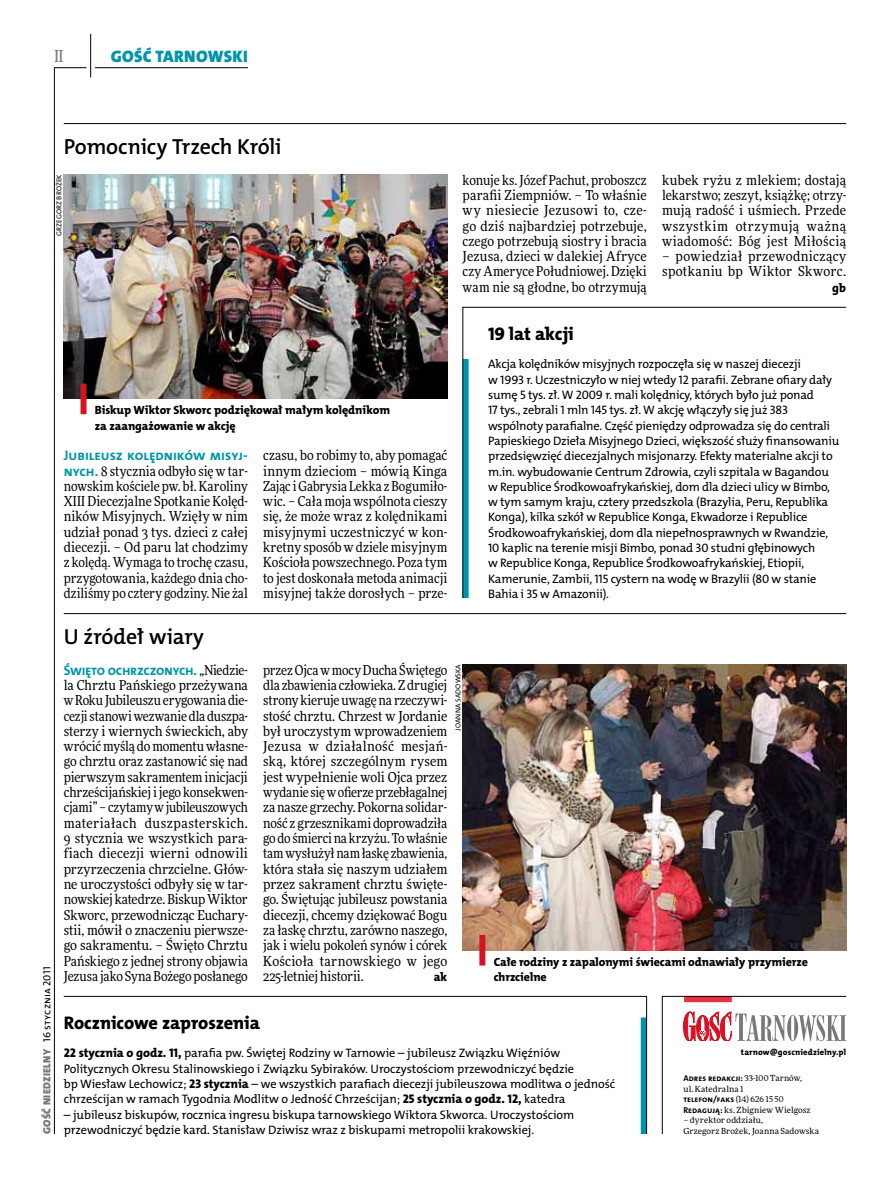
<style>
.page{position:relative;width:893px;height:1191px;background:#fff}
.page>*{position:absolute;margin:0;border:0;box-sizing:border-box;transform-origin:0 0}
.t1{font:21.9px "The Mix HP6 Se Bld";letter-spacing:-.01em;color:#000}
.t2{font:18.3px "The Mix HP8 Ex Bld";letter-spacing:-.005em;color:#000}
.t3{font:16.65px "The Mix HP9 Blk";letter-spacing:.02em;color:#0096aa}
.t4{font:500 16.5px "Freeday Narrow";color:#787779;scale:.9 1}
.t5{font:13.95px "The Mix HP7 Bld";letter-spacing:-.025em;color:#0096aa}
.t6{font:13.95px "The Mix HP7 Bld";letter-spacing:-.005em;color:#0096aa}
.t7{font:13.65px/15.3px "Freeday Narrow News";letter-spacing:.01em;color:#000;text-align:justify}
.t8{font:13.65px/15.3px "Freeday Narrow News";letter-spacing:.03em;color:#000}
.t9{font:12.3px/15.3px "The Mix HP5 Plain";letter-spacing:-.015em;color:#000}
.t10{font:12.3px "The Mix HP8 Ex Bld";color:#000}
.t11{font:12px/15.3px "The Mix HP8 Ex Bld";letter-spacing:-.005em;color:#000}
.t12{font:10.5px "The Mix HP9 Blk";letter-spacing:.025em;color:#787779}
.t13{font:8.55px "The Mix HP7 Bld";letter-spacing:.005em;color:#000}
.t14{font:8.55px "The Mix HP8 Ex Bld";letter-spacing:.015em;color:#000}
.t15{font:8.4px/10.5px "Freeday News";letter-spacing:.01em;color:#000}
.t16{font:7.2px "The Mix HP5 Plain";letter-spacing:.015em;color:#000}
.s1{font-family:"The Mix HP7 Bld";font-size:13.95px;color:#0096aa}
.s2{font-family:"The Mix HP5 Plain";color:#000}
.s3{font-family:"Freeday Narrow News";font-size:13.65px;color:#000}
.s4{font-family:"The Mix HP8 Ex Bld";font-size:12.6px}
.s5{font-family:"Freeday News";font-size:8.4px}
.s6{font-family:"The Mix HP7 Bld";font-size:8.55px}
</style>
<div class="page">
<hr style="left:54px;top:67px;width:1px;height:1067px;background:#000">
<hr style="left:90px;top:34px;width:1px;height:43px;background:#000">
<hr style="left:54px;top:67px;width:32px;height:1px;background:#000">
<hr style="left:95px;top:67px;width:153px;height:1px;background:#000">
<svg style="left:662px;top:996px;width:185px;height:138px"></svg>
<hr style="left:64px;top:123px;width:782px;height:1px;background:#000">
<img style="left:64px;top:174px;width:383px;height:225px">
<div style="left:81px;top:384px;width:6px;height:30px;background:#d3151f"></div>
<svg style="left:462px;top:307px;width:385px;height:291px"></svg>
<hr style="left:64px;top:613px;width:782px;height:1px;background:#000">
<img style="left:463px;top:664px;width:383px;height:286px">
<svg style="left:63px;top:996px;width:584px;height:138px"></svg>
<div style="left:479px;top:935px;width:6px;height:30px;background:#d3151f"></div>
<p class="t4" style="left:54px;top:46px;width:11px">II</p>
<p class="t3" style="left:111px;top:46px;width:138px">GOŚĆ TARNOWSKI</p>
<h1 class="t1" style="left:64px;top:132px;width:219px">Pomocnicy Trzech Króli</h1>
<p class="t16" style="left:55px;top:236px;width:63px;rotate:-90deg">Grzegorz Brożek</p>
<p class="t11" style="left:95px;top:403px;width:297px">Biskup Wiktor Skworc podziękował małym kolędnikom za zaangażowanie w akcję</p>
<p class="t6" style="left:64px;top:446px;width:186px">Jubileusz kolędników misyj-</p>
<p class="t7" style="left:64px;top:463px;width:186px"><span class="s1">nych.</span> 8 stycznia odbyło się w tar&shy;nowskim kościele pw. bł. Karoliny XIII Diecezjalne Spotkanie Kolęd&shy;ników Misyjnych. Wzięły w nim udział ponad 3 tys. dzieci z całej diecezji. – Od paru lat chodzimy z kolędą. Wymaga to trochę czasu, przygotowania, każdego dnia cho&shy;dziliśmy po cztery godziny. Nie żal</p>
<p class="t7" style="left:263px;top:447px;width:186px">czasu, bo robimy to, aby pomagać innym dzieciom – mówią Kinga Zając i Gabrysia Lekka z Bogumiło&shy;wic. – Cała moja wspólnota cieszy się, że może wraz z kolędnikami misyjnymi uczestniczyć w kon&shy;kretny sposób w dziele misyjnym Kościoła powszechnego. Poza tym to jest doskonała metoda animacji misyjnej także dorosłych – prze-</p>
<p class="t7" style="left:463px;top:172px;width:186px">konuje ks. Józef Pachut, proboszcz parafii Ziempniów. – To właśnie wy niesiecie Jezusowi to, cze&shy;go dziś najbardziej potrzebuje, czego potrzebują siostry i bracia Jezusa, dzieci w dalekiej Afryce czy Ameryce Południowej. Dzięki wam nie są głodne, bo otrzymują</p>
<p class="t7" style="left:662px;top:172px;width:186px">kubek ryżu z mlekiem; dostają lekarstwo; zeszyt, książkę; otrzy&shy;mują radość i uśmiech. Przede wszystkim otrzymują ważną wiadomość: Bóg jest Miłością</p>
<p class="t8" style="left:662px;top:248px;width:186px">– powiedział przewodniczący spotkaniu bp Wiktor Skworc.</p>
<p class="t10" style="left:832px;top:280px;width:15px">gb</p>
<h2 class="t2" style="left:488px;top:322px;width:87px">19 lat akcji</h2>
<p class="t9" style="left:488px;top:357px;width:353px">Akcja kolędników misyjnych rozpoczęła się w naszej diecezji<br>w 1993 r. Uczestniczyło w niej wtedy 12 parafii. Zebrane ofiary dały sumę 5 tys. zł. W 2009 r. mali kolędnicy, których było już ponad<br>17 tys., zebrali 1 mln 145 tys. zł. W akcję włączyły się już 383 wspólnoty parafialne. Część pieniędzy odprowadza się do centrali Papieskiego Dzieła Misyjnego Dzieci, większość służy finansowaniu przedsięwzięć diecezjalnych misjonarzy. Efekty materialne akcji to m.in. wybudowanie Centrum Zdrowia, czyli szpitala w Bagandou w Republice Środkowoafrykańskiej, dom dla dzieci ulicy w Bimbo, w tym samym kraju, cztery przedszkola (Brazylia, Peru, Republika Konga), kilka szkół w Republice Konga, Ekwadorze i Republice Środkowoafrykańskiej, dom dla niepełnosprawnych w Rwandzie, 10 kaplic na terenie misji Bimbo, ponad 30 studni głębinowych<br>w Republice Konga, Republice Środkowoafrykańskiej, Etiopii, Kamerunie, Zambii, 115 cystern na wodę w Brazylii (80 w stanie Bahia i 35 w Amazonii).</p>
<p class="t12" style="left:40px;top:1134px;width:169px;rotate:-90deg">GOŚĆ NIEDZIELNY <span class="s2">16 stycznia 2011</span></p>
<h1 class="t1" style="left:64px;top:622px;width:142px">U źródeł wiary</h1>
<p class="t5" style="left:64px;top:661px;width:186px">Święto ochrzczonych. <span class="s3">„Niedzie-</span></p>
<p class="t7" style="left:64px;top:677px;width:186px">la Chrztu Pańskiego przeżywana w Roku Jubileuszu erygowania die&shy;cezji stanowi wezwanie dla duszpa&shy;sterzy i wiernych świeckich, aby wrócić myślą do momentu własne&shy;go chrztu oraz zastanowić się nad pierwszym sakramentem inicjacji chrześcijańskiej i jego konsekwen&shy;cjami” – czytamy w jubileuszowych materiałach duszpasterskich.<br>9 stycznia we wszystkich para&shy;fiach diecezji wierni odnowili przyrzeczenia chrzcielne. Głów&shy;ne uroczystości odbyły się w tar&shy;nowskiej katedrze. Biskup Wiktor Skworc, przewodnicząc Euchary&shy;stii, mówił o znaczeniu pierwsze&shy;go sakramentu. – Święto Chrztu Pańskiego z jednej strony objawia Jezusa jako Syna Bożego posłanego</p>
<p class="t7" style="left:263px;top:662px;width:186px">przez Ojca w mocy Ducha Świętego dla zbawienia człowieka. Z drugiej strony kieruje uwagę na rzeczywi&shy;stość chrztu. Chrzest w Jordanie był uroczystym wprowadzeniem Jezusa w działalność mesjań&shy;ską, której szczególnym rysem jest wypełnienie woli Ojca przez wydanie się w ofierze przebłagalnej za nasze grzechy. Pokorna solidar&shy;ność z grzesznikami doprowadziła go do śmierci na krzyżu. To właśnie tam wysłużył nam łaskę zbawienia, która stała się naszym udziałem przez sakrament chrztu święte&shy;go. Świętując jubileusz powstania diecezji, chcemy dziękować Bogu za łaskę chrztu, zarówno naszego, jak i wielu pokoleń synów i córek Kościoła tarnowskiego w jego 225-letniej historii.</p>
<p class="t10" style="left:434px;top:968px;width:15px">ak</p>
<p class="t16" style="left:453px;top:730px;width:67px;rotate:-90deg">Joanna Sadowska</p>
<p class="t11" style="left:494px;top:954px;width:316px">Całe rodziny z zapalonymi świecami odnawiały przymierze chrzcielne</p>
<h2 class="t2" style="left:64px;top:1011px;width:198px">Rocznicowe zaproszenia</h2>
<p class="t9" style="left:64px;top:1045px;width:553px"><span class="s4">22 stycznia o godz. 11,</span> parafia pw. Świętej Rodziny w Tarnowie – jubileusz Związku Więźniów Politycznych Okresu Stalinowskiego i Związku Sybiraków. Uroczystościom przewodniczyć będzie<br>bp Wiesław Lechowicz; <span class="s4">23 stycznia</span> – we wszystkich parafiach diecezji jubileuszowa modlitwa o jedność chrześcijan w ramach Tygodnia Modlitw o Jedność Chrześcijan; <span class="s4">25 stycznia o godz. 12,</span> katedra</p>
<p class="t9" style="left:64px;top:1107px;width:512px">– jubileusz biskupów, rocznica ingresu biskupa tarnowskiego Wiktora Skworca. Uroczystościom przewodniczyć będzie kard. Stanisław Dziwisz wraz z biskupami metropolii krakowskiej.</p>
<p class="t14" style="left:741px;top:1046px;width:107px">tarnow@goscniedzielny.pl</p>
<p class="t13" style="left:683px;top:1073px;width:120px">Adres redakcji: <span class="s5">33-100 Tarnów,</span></p>
<p class="t15" style="left:683px;top:1083px;width:62px">ul. Katedralna 1</p>
<p class="t13" style="left:683px;top:1094px;width:102px">telefon/faks <span class="s5">(14) 626 15 50</span></p>
<p class="t15" style="left:683px;top:1104px;width:129px"><span class="s6">Redagują:</span> ks. Zbigniew Wielgosz</p>
<p class="t15" style="left:683px;top:1115px;width:137px">– dyrektor oddziału,<br>Grzegorz Brożek, Joanna Sadowska</p>
</div>
